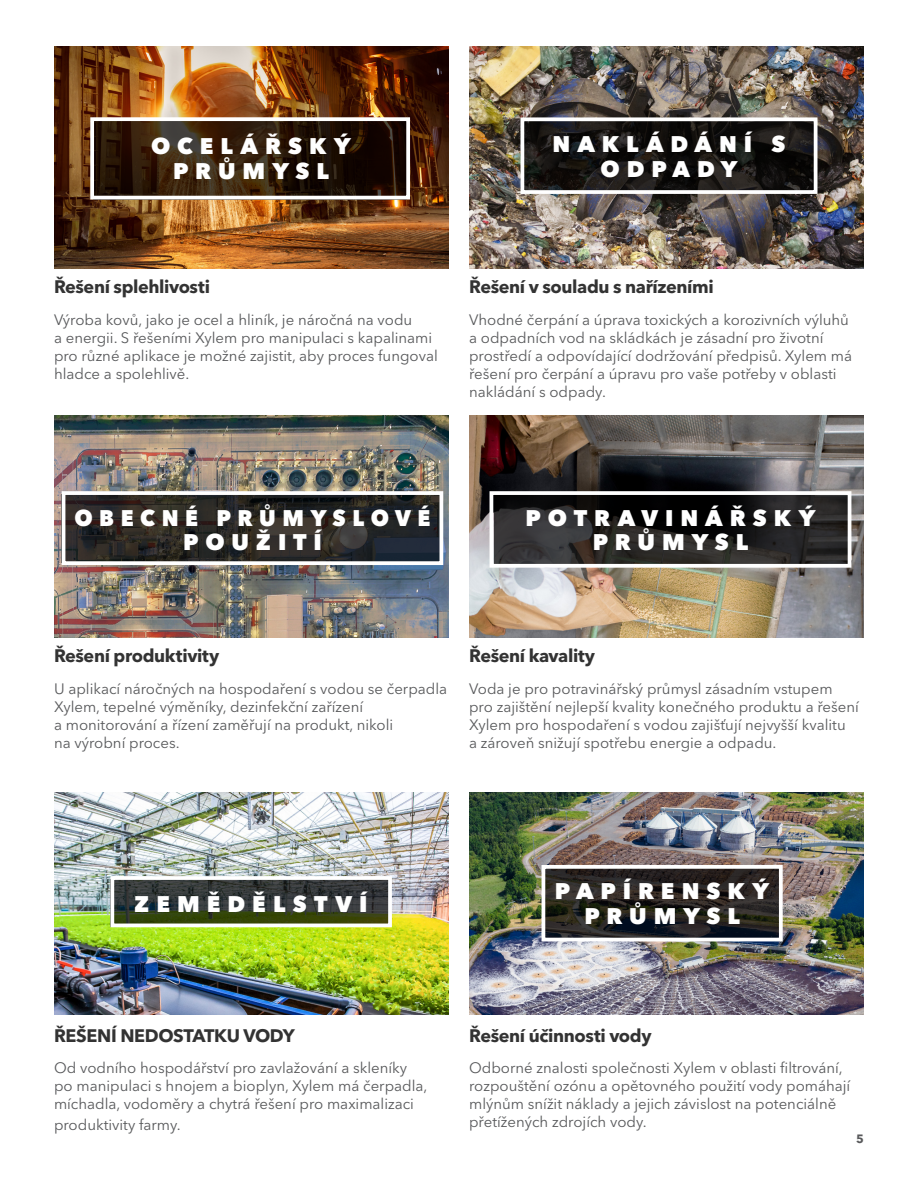
<style>
.page{position:relative;width:918px;height:1188px;background:#fff}
.page>*{position:absolute;margin:0;border:0;box-sizing:border-box;transform-origin:0 0}
.xy_eyebrow{font:800 22.65px/24.9px "Avenir Next";letter-spacing:.31em;color:#fff;text-align:center}
.xy_eyebrow-2{font:800 22.65px/24.9px "Avenir Next";letter-spacing:.31em;color:#fff;text-align:center;scale:.95 1}
.xy_subhead_large{font:700 18px "Avenir Next LT Pro";letter-spacing:-.02em;color:#333}
.xy_body_a{font:15px/18px "Avenir Next LT Pro";color:#58595b}
.t1{font:700 12px "Avenir Next LT Pro";color:#58595b}
</style>
<div class="page">
<img style="left:54px;top:416px;width:395px;height:222px">
<img style="left:54px;top:47px;width:395px;height:221px">
<img style="left:54px;top:792px;width:395px;height:222px">
<img style="left:469px;top:416px;width:395px;height:222px">
<img style="left:469px;top:47px;width:395px;height:221px">
<img style="left:469px;top:792px;width:395px;height:222px">
<svg style="left:115px;top:881px;width:272px;height:41px;background:#333b2e"></svg>
<div style="left:110px;top:876px;width:282px;height:51px;border:4px solid #fff"></div>
<svg style="left:67px;top:496px;width:371px;height:64px;background:#292826"></svg>
<svg style="left:93px;top:122px;width:313px;height:78px;background:#2c1a0c"></svg>
<div style="left:62px;top:491px;width:381px;height:74px;border:4px solid #fff"></div>
<div style="left:90px;top:117px;width:320px;height:82px;border:4px solid #fff"></div>
<svg style="left:495px;top:496px;width:351px;height:67px;background:#212020"></svg>
<div style="left:490px;top:491px;width:361px;height:77px;border:4px solid #fff"></div>
<svg style="left:526px;top:122px;width:287px;height:67px;background:#161412"></svg>
<div style="left:521px;top:117px;width:297px;height:77px;border:4px solid #fff"></div>
<svg style="left:547px;top:870px;width:231px;height:66px;background:#252320"></svg>
<div style="left:542px;top:865px;width:241px;height:76px;border:4px solid #fff"></div>
<p class="xy_eyebrow" style="left:151px;top:134px;width:201px">OCELÁŘSKÝ</p>
<p class="xy_eyebrow" style="left:173px;top:159px;width:157px">PRŮMYSL</p>
<p class="xy_eyebrow" style="left:553px;top:131px;width:234px">NAKLÁDÁNÍ S<br>ODPADY</p>
<p class="xy_subhead_large" style="left:54px;top:276px;width:158px">Řešení splehlivosti</p>
<p class="xy_body_a" style="left:54px;top:310px;width:360px">Výroba kovů, jako je ocel a hliník, je náročná na vodu</p>
<p class="xy_body_a" style="left:54px;top:328px;width:385px">a energii. S řešeními Xylem pro manipulaci s kapalinami pro různé aplikace je možné zajistit, aby proces fungoval hladce a spolehlivě.</p>
<p class="xy_subhead_large" style="left:469px;top:276px;width:246px">Řešení v souladu s nařízeními</p>
<p class="xy_body_a" style="left:469px;top:310px;width:385px">Vhodné čerpání a úprava toxických a korozivních výluhů a odpadních vod na skládkách je zásadní pro životní prostředí a odpovídající dodržování předpisů. Xylem má řešení pro čerpání a úpravu pro vaše potřeby v oblasti nakládání s odpady.</p>
<p class="xy_eyebrow-2" style="left:74px;top:505px;width:376px">OBECNÉ PRŮMYSLOVÉ<br>POUŽITÍ</p>
<p class="xy_eyebrow" style="left:525px;top:505px;width:292px">POTRAVINÁŘSKÝ<br>PRŮMYSL</p>
<p class="xy_subhead_large" style="left:54px;top:645px;width:167px">Řešení produktivity</p>
<p class="xy_body_a" style="left:54px;top:680px;width:395px">U aplikací náročných na hospodaření s vodou se čerpadla<br>Xylem, tepelné výměníky, dezinfekční zařízení</p>
<p class="xy_body_a" style="left:54px;top:716px;width:341px">a monitorování a řízení zaměřují na produkt, nikoli</p>
<p class="xy_body_a" style="left:54px;top:734px;width:127px">na výrobní proces.</p>
<p class="xy_subhead_large" style="left:469px;top:645px;width:127px">Řešení kavality</p>
<p class="xy_body_a" style="left:469px;top:680px;width:391px">Voda je pro potravinářský průmysl zásadním vstupem pro zajištění nejlepší kvality konečného produktu a řešení<br>Xylem pro hospodaření s vodou zajišťují nejvyšší kvalitu</p>
<p class="xy_body_a" style="left:469px;top:734px;width:309px">a zároveň snižují spotřebu energie a odpadu.</p>
<p class="xy_eyebrow" style="left:134px;top:891px;width:235px">ZEMĚDĚLSTVÍ</p>
<p class="xy_subhead_large" style="left:54px;top:1025px;width:242px">ŘEŠENÍ NEDOSTATKU VODY</p>
<p class="xy_body_a" style="left:54px;top:1059px;width:375px">Od vodního hospodářství pro zavlažování a skleníky po manipulaci s hnojem a bioplyn, Xylem má čerpadla, míchadla, vodoměry a chytrá řešení pro maximalizaci</p>
<p class="xy_body_a" style="left:54px;top:1116px;width:128px">produktivity farmy.</p>
<p class="xy_eyebrow" style="left:555px;top:879px;width:216px">PAPÍRENSKÝ<br>PRŮMYSL</p>
<p class="xy_subhead_large" style="left:469px;top:1025px;width:184px">Řešení účinnosti vody</p>
<p class="xy_body_a" style="left:469px;top:1059px;width:383px">Odborné znalosti společnosti Xylem v oblasti filtrování, rozpouštění ozónu a opětovného použití vody pomáhají mlýnům snížit náklady a jejich závislost na potenciálně přetížených zdrojích vody.</p>
<p class="t1" style="left:856px;top:1132px;width:9px">5</p>
</div>
